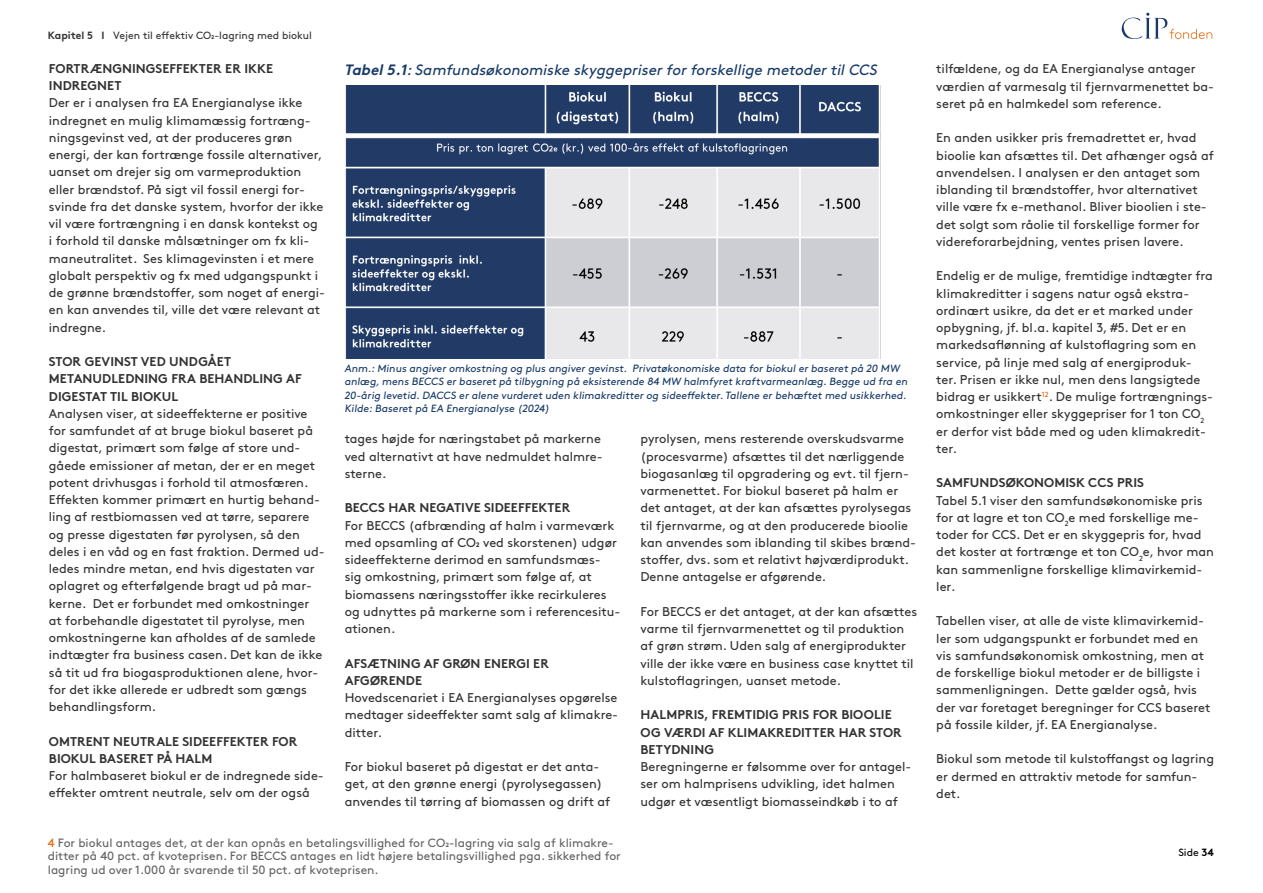
<style>
.page{position:relative;width:1263px;height:893px;background:#fff}
.page>*{position:absolute;margin:0;border:0;box-sizing:border-box;transform-origin:0 0}
.t1{font:italic 15px "Brown";color:#183a68}
.t2{font:12.75px/17.2px "Brown";color:#333}
.t3{font:700 12.75px/17.2px "Brown";letter-spacing:.005em;color:#333}
.t4{font:12px/13.5px "Brown";color:#636466}
.t5{font:10.5px/13.5px "Brown";color:#183a68}
.t6{font:10.5px "Brown";color:#333}
.t7{font:10.5px "Brown";color:#000}
.s1{font-weight:700}
.s2{color:#ec6608}
</style>
<div class="page">
<img style="left:345px;top:86px;width:536px;height:273px">
<svg style="left:1122px;top:13px;width:90px;height:26px"></svg>
<p class="t6" style="left:48px;top:27px;width:266px"><span class="s1">Kapitel 5 I</span> Vejen til effektiv CO2-lagring med biokul</p>
<p class="t3" style="left:49px;top:58px;width:226px">FORTRÆNGNINGSEFFEKTER ER IKKE<br>INDREGNET</p>
<p class="t2" style="left:49px;top:93px;width:278px">Der er i analysen fra EA Energianalyse ikke indregnet en mulig klimamæssig fortræng&shy;ningsgevinst ved, at der produceres grøn energi, der kan fortrænge fossile alternativer, uanset om drejer sig om varmeproduktion eller brændstof. På sigt vil fossil energi for&shy;svinde fra det danske system, hvorfor der ikke vil være fortrængning i en dansk kontekst og<br>i forhold til danske målsætninger om fx kli&shy;maneutralitet. Ses klimagevinsten i et mere globalt perspektiv og fx med udgangspunkt i de grønne brændstoffer, som noget af energi&shy;en kan anvendes til, ville det være relevant at indregne.</p>
<p class="t3" style="left:49px;top:352px;width:254px">STOR GEVINST VED UNDGÅET<br>METANUDLEDNING FRA BEHANDLING AF<br>DIGESTAT TIL BIOKUL</p>
<p class="t2" style="left:49px;top:404px;width:277px">Analysen viser, at sideeffekterne er positive for samfundet af at bruge biokul baseret på digestat, primært som følge af store und&shy;gåede emissioner af metan, der er en meget potent drivhusgas i forhold til atmosfæren.<br>Effekten kommer primært en hurtig behand&shy;ling af restbiomassen ved at tørre, separere og presse digestaten før pyrolysen, så den deles i en våd og en fast fraktion. Dermed ud&shy;ledes mindre metan, end hvis digestaten var oplagret og efterfølgende bragt ud på mar&shy;kerne. Det er forbundet med omkostninger at forbehandle digestatet til pyrolyse, men omkostningerne kan afholdes af de samlede indtægter fra business casen. Det kan de ikke så tit ud fra biogasproduktionen alene, hvor&shy;for det ikke allerede er udbredt som gængs behandlingsform.</p>
<p class="t3" style="left:49px;top:731px;width:250px">OMTRENT NEUTRALE SIDEEFFEKTER FOR<br>BIOKUL BASERET PÅ HALM</p>
<p class="t2" style="left:49px;top:766px;width:276px">For halmbaseret biokul er de indregnede side&shy;effekter omtrent neutrale, selv om der også</p>
<p class="t1" style="left:344px;top:58px;width:538px"><span class="s1">Tabel5.1</span>:Samfundsøkonomiske skyggepriserforforskellige metodertilCCS</p>
<p class="t5" style="left:344px;top:360px;width:567px">Anm.:Minus angiver omkostning og plus angiver gevinst. Privatøkonomiske data for biokul er baseret på 20 MW anlæg,mens BECCS er baseret på tilbygning på eksisterende 84 MW halmfyret kraftvarmeanlæg.Begge ud fra en 20-årig levetid.DACCS er alene vurderet uden klimakreditter og sideeffekter.Tallene er behæftet med usikkerhed.<br>Kilde:Baseret på EA Energianalyse (2024)</p>
<p class="t2" style="left:345px;top:429px;width:259px">tages højde for næringstabet på markerne ved alternativt at have nedmuldet halmre&shy;sterne.</p>
<p class="t3" style="left:345px;top:498px;width:227px">BECCS HAR NEGATIVE SIDEEFFEKTER</p>
<p class="t2" style="left:345px;top:515px;width:277px">For BECCS (afbrænding af halm i varmeværk med opsamling af CO2 ved skorstenen) udgør sideeffekterne derimod en samfundsmæs&shy;sig omkostning, primært som følge af, at biomassens næringsstoffer ikke recirkuleres og udnyttes på markerne som i referencesitu&shy;ationen.</p>
<p class="t3" style="left:345px;top:653px;width:206px">AFSÆTNING AF GRØN ENERGI ER<br>AFGØRENDE</p>
<p class="t2" style="left:345px;top:688px;width:275px;text-align:justify">Hovedscenariet i EA Energianalyses opgørelse medtager sideeffekter samt salg af klimakre&shy;ditter.</p>
<p class="t2" style="left:345px;top:757px;width:267px">For biokul baseret på digestat er det anta&shy;get, at den grønne energi (pyrolysegassen) anvendes til tørring af biomassen og drift af</p>
<p class="t4" style="left:48px;top:835px;width:574px"><span class="s2">4</span> For biokul antages det, at der kan opnås en betalingsvillighed for CO2-lagring via salg af klimakre&shy;ditter på 40 pct. af kvoteprisen. For BECCS antages en lidt højere betalingsvillighed pga. sikkerhed for lagring ud over 1.000 år svarende til 50 pct. af kvoteprisen.</p>
<p class="t2" style="left:640px;top:429px;width:277px">pyrolysen, mens resterende overskudsvarme (procesvarme) afsættes til det nærliggende biogasanlæg til opgradering og evt. til fjern&shy;varmenettet. For biokul baseret på halm er det antaget, at der kan afsættes pyrolysegas til fjernvarme, og at den producerede bioolie kan anvendes som iblanding til skibes brænd&shy;stoffer, dvs. som et relativt højværdiprodukt.<br>Denne antagelse er afgørende.</p>
<p class="t2" style="left:640px;top:602px;width:278px">For BECCS er det antaget, at der kan afsættes varme til fjernvarmenettet og til produktion af grøn strøm. Uden salg af energiprodukter ville der ikke være en business case knyttet til kulstoflagringen, uanset metode.</p>
<p class="t3" style="left:640px;top:705px;width:263px">HALMPRIS, FREMTIDIG PRIS FOR BIOOLIE<br>OG VÆRDI AF KLIMAKREDITTER HAR STOR<br>BETYDNING</p>
<p class="t2" style="left:640px;top:757px;width:272px">Beregningerne er følsomme over for antagel&shy;ser om halmprisens udvikling, idet halmen udgør et væsentligt biomasseindkøb i to af</p>
<p class="t2" style="left:936px;top:59px;width:279px">tilfældene, og da EA Energianalyse antager værdien af varmesalg til fjernvarmenettet ba&shy;seret på en halmkedel som reference.</p>
<p class="t2" style="left:936px;top:128px;width:279px">En anden usikker pris fremadrettet er, hvad bioolie kan afsættes til. Det afhænger også af anvendelsen. I analysen er den antaget som iblanding til brændstoffer, hvor alternativet ville være fx e-methanol. Bliver bioolien i ste&shy;det solgt som råolie til forskellige former for videreforarbejdning, ventes prisen lavere.</p>
<p class="t2" style="left:936px;top:266px;width:278px">Endelig er de mulige, fremtidige indtægter fra klimakreditter i sagens natur også ekstra&shy;ordinært usikre, da det er et marked under opbygning, jf. bl.a. kapitel 3, #5. Det er en markedsaflønning af kulstoflagring som en service, på linje med salg af energiproduk&shy;ter. Prisen er ikke nul, men dens langsigtede bidrag er usikkert<sup>12</sup>. De mulige fortrængnings&shy;omkostninger eller skyggepriser for 1 ton CO<sub>2 </sub>er derfor vist både med og uden klimakredit&shy;ter.</p>
<p class="t3" style="left:936px;top:473px;width:209px">SAMFUNDSØKONOMISK CCS PRIS</p>
<p class="t2" style="left:936px;top:490px;width:279px">Tabel 5.1 viser den samfundsøkonomiske pris for at lagre et ton CO<sub>2</sub>e med forskellige me&shy;toder for CCS. Det er en skyggepris for, hvad det koster at fortrænge et ton CO<sub>2</sub>e, hvor man kan sammenligne forskellige klimavirkemid&shy;ler.</p>
<p class="t2" style="left:936px;top:611px;width:276px">Tabellen viser, at alle de viste klimavirkemid&shy;ler som udgangspunkt er forbundet med en vis samfundsøkonomisk omkostning, men at de forskellige biokul metoder er de billigste i sammenligningen. Dette gælder også, hvis der var foretaget beregninger for CCS baseret på fossile kilder, jf. EA Energianalyse.</p>
<p class="t2" style="left:936px;top:749px;width:279px">Biokul som metode til kulstoffangst og lagring er dermed en attraktiv metode for samfun&shy;det.</p>
<p class="t7" style="left:1178px;top:844px;width:37px">Side <span class="s1">34</span></p>
</div>
